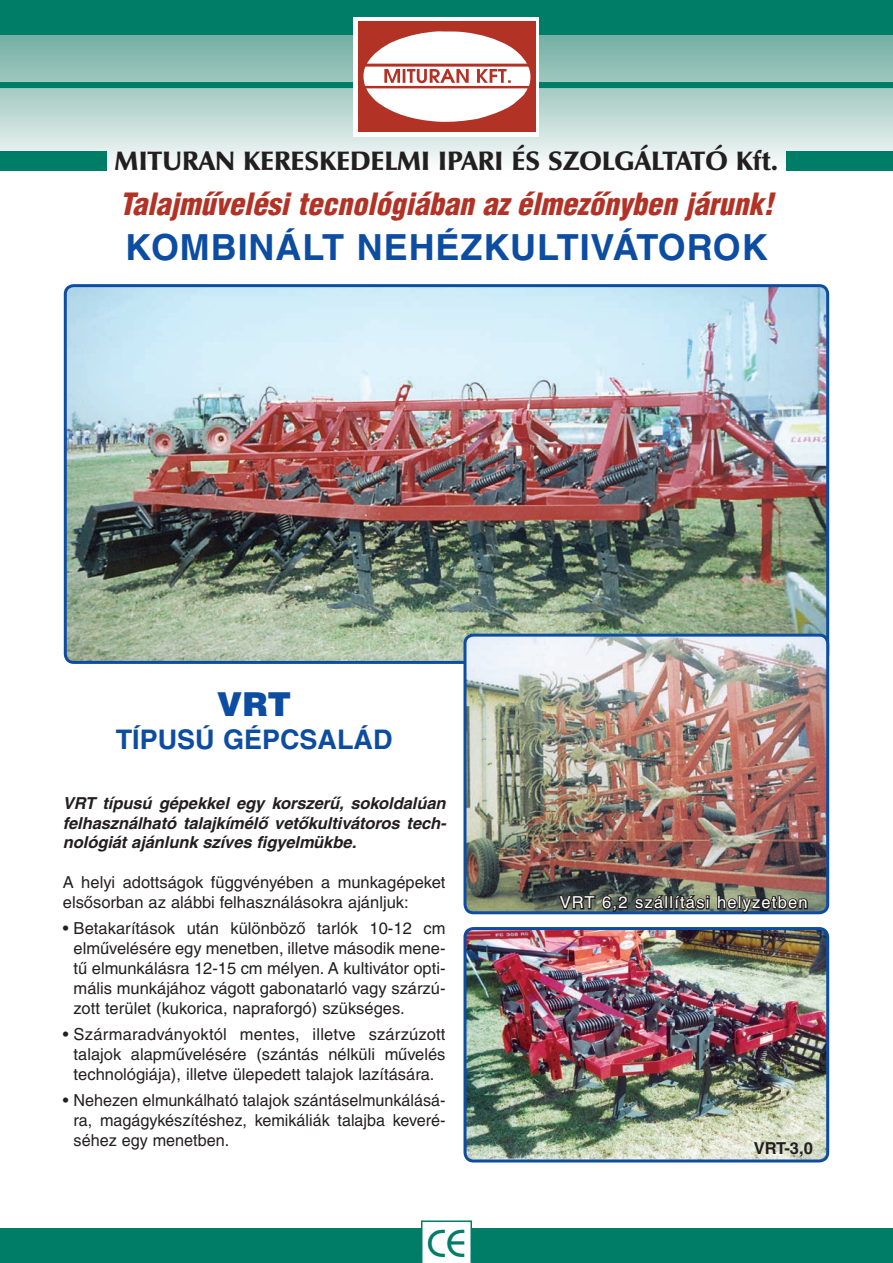
<style>
.page{position:relative;width:893px;height:1263px;background:#fff}
.page>*{position:absolute;margin:0;border:0;box-sizing:border-box;transform-origin:0 0}
.t1{font:500 39px "Bauhaus IT Cby BTCE";color:#007d67}
.t2{font:700 36px "Helvetica CE";letter-spacing:.025em;color:#0d4da1}
.t3{font:900 33px "Helvetica CE";color:#0d4da1}
.t4{font:italic 900 condensed 30px "Helvetica CE";color:#b23326}
.t5{font:900 27px "Zapf Humanist 601 BTCE";color:#231f20}
.t6{font:700 27px "Helvetica CE";color:#0d4da1}
.t7{font:16.5px/20px "Helvetica CE";color:#231f20;text-align:justify}
.t8{font:italic 700 16.5px/20px "Helvetica CE";letter-spacing:-.005em;color:#231f20;text-align:justify}
.t9{font:16.5px "Helvetica CE";letter-spacing:.075em;color:#fff}
.t10{font:700 16.5px "Helvetica CE";color:#231f20}
</style>
<div class="page">
<svg style="left:0;top:34px;width:893px;height:136px"></svg>
<div style="left:0;top:82px;width:893px;height:6px;background:#007d67"></div>
<div style="left:0;top:0;width:893px;height:34px;background:#007d67"></div>
<div style="left:354px;top:17px;width:185px;height:119px;background:#fff"></div>
<div style="left:358px;top:22px;width:177px;height:110px;background:#b23326"></div>
<svg style="left:363px;top:31px;width:168px;height:91px"></svg>
<div style="left:0;top:1229px;width:893px;height:34px;background:#007d67"></div>
<svg style="left:421px;top:1220px;width:51px;height:43px"></svg>
<div style="left:0;top:151px;width:106px;height:19px;background:#007d67"></div>
<div style="left:787px;top:151px;width:106px;height:19px;background:#007d67"></div>
<img style="left:65px;top:287px;width:760px;height:374px">
<div style="left:64px;top:284px;width:765px;height:380px;border:3px solid #0d4da1;border-radius:9px"></div>
<img style="left:467px;top:928px;width:361px;height:231px">
<div style="left:463px;top:927px;width:366px;height:235px;border:3px solid #0d4da1;border-radius:9px"></div>
<img style="left:465px;top:635px;width:363px;height:278px">
<div style="left:463px;top:634px;width:366px;height:280px;border:3px solid #0d4da1;border-radius:9px"></div>
<svg style="left:557px;top:893px;width:108px;height:22px"></svg>
<div style="left:664px;top:895px;width:4px;height:14px;border:2px solid #231f20"></div>
<div style="left:669px;top:895px;width:4px;height:14px;border:2px solid #231f20"></div>
<svg style="left:672px;top:893px;width:38px;height:18px"></svg>
<svg style="left:716px;top:894px;width:93px;height:21px"></svg>
<h3 class="t5" style="left:115px;top:143px;width:665px">MITURAN KERESKEDELMI IPARI ÉS SZOLGÁLTATÓ Kft.</h3>
<h3 class="t4" style="left:119px;top:186px;width:656px">Talajművelési tecnológiában az élmezőnyben járunk!</h3>
<h2 class="t2" style="left:125px;top:227px;width:644px">KOMBINÁLT NEHÉZKULTIVÁTOROK</h2>
<h3 class="t3" style="left:217px;top:686px;width:76px">VRT</h3>
<h3 class="t6" style="left:116px;top:724px;width:278px">TÍPUSÚ GÉPCSALÁD</h3>
<p class="t8" style="left:63px;top:793px;width:385px">VRT típusú gépekkel egy korszerű, sokoldalúan felhasználható talajkímélő vetőkultivátoros tech&shy;nológiát ajánlunk szíves figyelmükbe.</p>
<p class="t7" style="left:63px;top:872px;width:384px">A helyi adottságok függvényében a munkagépeket elsősorban az alábbi felhasználásokra ajánljuk:</p>
<p class="t7" style="left:74px;top:919px;width:373px;text-indent:-11px">• Betakarítások után különböző tarlók 10-12 cm elművelésére egy menetben, illetve második mene&shy;tű elmunkálásra 12-15 cm mélyen. A kultivátor opti&shy;mális munkájához vágott gabonatarló vagy szárzú&shy;zott terület (kukorica, napraforgó) szükséges.</p>
<p class="t7" style="left:74px;top:1024px;width:373px;text-indent:-11px">• Szármaradványoktól mentes, illetve szárzúzott talajok alapművelésére (szántás nélküli művelés technológiája), illetve ülepedett talajok lazítására.</p>
<p class="t7" style="left:74px;top:1090px;width:373px;text-indent:-11px">• Nehezen elmunkálható talajok szántáselmunkálásá&shy;ra, magágykészítéshez, kemikáliák talajba keveré&shy;séhez egy menetben.</p>
<h1 class="t1" style="left:427px;top:1218px;width:41px">CE</h1>
<p class="t9" style="left:560px;top:893px;width:250px">VRT 6,2 szállítási helyzetben</p>
<p class="t10" style="left:754px;top:1138px;width:61px">VRT-3,0</p>
</div>
